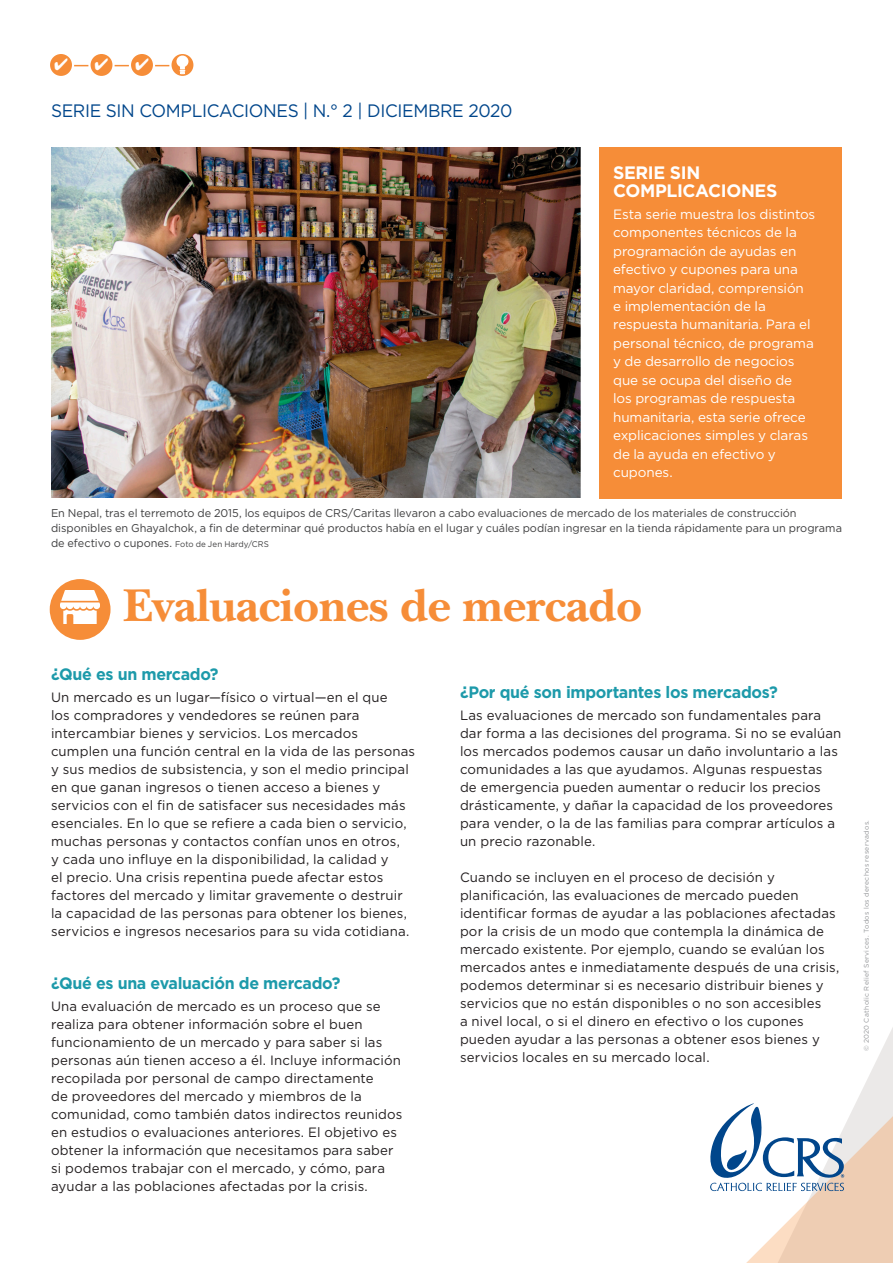
<style>
.page{position:relative;width:893px;height:1263px;background:#fff}
.page>*{position:absolute;margin:0;border:0;box-sizing:border-box;transform-origin:0 0}
.Publication_Title{font:700 48px "New Baskerville Std";letter-spacing:-.01em;color:#f68d38}
.Publication_Subtitle{font:18px "Gotham";letter-spacing:-.02em;color:#01468b;scale:.96 1}
.Subhead_Gotham{font:700 18px/18px "Gotham";letter-spacing:-.02em;color:#fff}
.Heading_2_10pt{font:700 16.5px "Gotham";letter-spacing:-.02em;color:#1d9aaa}
.Body_copy_9pt{font:13.5px/18px "Gotham";letter-spacing:.01em;color:#231f20}
.Body_copy_9pt-2{font:13.5px/18.5px "Gotham";letter-spacing:-.01em;color:#fff}
.Photo_caption{font:11.25px/15px "Gotham";color:#3e3e3f}
.Copyright___job{font:6.75px "Gotham";letter-spacing:.045em;color:#939598}
.s1{font-size:8.25px}
</style>
<div class="page">
<div style="left:599px;top:147px;width:243px;height:351px;background:#f68d38"></div>
<img style="left:51px;top:147px;width:529px;height:351px">
<div style="left:50px;top:579px;width:61px;height:61px;background:#f68d38;border-radius:50%"></div>
<img style="left:61px;top:591px;width:39px;height:33px">
<svg style="left:172px;top:54px;width:21px;height:22px"></svg>
<svg style="left:176px;top:56px;width:12px;height:18px"></svg>
<div style="left:50px;top:54px;width:22px;height:22px;background:#f68d38;border-radius:50%"></div>
<div style="left:91px;top:54px;width:21px;height:22px;background:#f68d38;border-radius:50%"></div>
<div style="left:131px;top:54px;width:22px;height:22px;background:#f68d38;border-radius:50%"></div>
<svg style="left:74px;top:65px;width:14px;height:1px"></svg>
<svg style="left:115px;top:65px;width:14px;height:1px"></svg>
<svg style="left:155px;top:65px;width:14px;height:1px"></svg>
<svg style="left:710px;top:1027px;width:183px;height:236px"></svg>
<p class="Publication_Subtitle" style="left:51px;top:99px;width:482px">SERIE SIN COMPLICACIONES | N.° 2 | DICIEMBRE 2020</p>
<p class="Subhead_Gotham" style="left:613px;top:164px;width:166px">SERIE SIN<br>COMPLICACIONES</p>
<p class="Body_copy_9pt-2" style="left:613px;top:204px;width:204px">Esta serie muestra los distintos componentes técnicos de la programación de ayudas en efectivo y cupones para una mayor claridad, comprensión e implementación de la respuesta humanitaria. Para el personal técnico, de programa y de desarrollo de negocios que se ocupa del diseño de<br>los programas de respuesta humanitaria, esta serie ofrece explicaciones simples y claras de la ayuda en efectivo y cupones.</p>
<p class="Photo_caption" style="left:51px;top:505px;width:792px">En Nepal, tras el terremoto de 2015, los equipos de CRS/Caritas llevaron a cabo evaluaciones de mercado de los materiales de construcción disponibles en Ghayalchok, a fin de determinar qué productos había en el lugar y cuáles podían ingresar en la tienda rápidamente para un programa de efectivo o cupones. <span class="s1">Foto de Jen Hardy/CRS</span></p>
<p class="Publication_Title" style="left:123px;top:577px;width:521px">Evaluaciones de mercado</p>
<p class="Heading_2_10pt" style="left:51px;top:663px;width:169px">¿Qué es un mercado?</p>
<p class="Body_copy_9pt" style="left:51px;top:688px;width:366px">Un mercado es un lugar—físico o virtual—en el que<br>los compradores y vendedores se reúnen para intercambiar bienes y servicios. Los mercados cumplen una función central en la vida de las personas y sus medios de subsistencia, y son el medio principal en que ganan ingresos o tienen acceso a bienes y servicios con el fin de satisfacer sus necesidades más esenciales. En lo que se refiere a cada bien o servicio, muchas personas y contactos confían unos en otros,<br>y cada uno influye en la disponibilidad, la calidad y<br>el precio. Una crisis repentina puede afectar estos factores del mercado y limitar gravemente o destruir la capacidad de las personas para obtener los bienes, servicios e ingresos necesarios para su vida cotidiana.</p>
<p class="Heading_2_10pt" style="left:51px;top:972px;width:291px">¿Qué es una evaluación de mercado?</p>
<p class="Body_copy_9pt" style="left:51px;top:997px;width:353px">Una evaluación de mercado es un proceso que se realiza para obtener información sobre el buen funcionamiento de un mercado y para saber si las personas aún tienen acceso a él. Incluye información recopilada por personal de campo directamente<br>de proveedores del mercado y miembros de la comunidad, como también datos indirectos reunidos en estudios o evaluaciones anteriores. El objetivo es obtener la información que necesitamos para saber si podemos trabajar con el mercado, y cómo, para ayudar a las poblaciones afectadas por la crisis.</p>
<p class="Heading_2_10pt" style="left:460px;top:681px;width:319px">¿Por qué son importantes los mercados?</p>
<p class="Body_copy_9pt" style="left:460px;top:706px;width:383px">Las evaluaciones de mercado son fundamentales para dar forma a las decisiones del programa. Si no se evalúan los mercados podemos causar un daño involuntario a las comunidades a las que ayudamos. Algunas respuestas de emergencia pueden aumentar o reducir los precios drásticamente, y dañar la capacidad de los proveedores para vender, o la de las familias para comprar artículos a un precio razonable.</p>
<p class="Body_copy_9pt" style="left:460px;top:868px;width:381px">Cuando se incluyen en el proceso de decisión y planificación, las evaluaciones de mercado pueden identificar formas de ayudar a las poblaciones afectadas por la crisis de un modo que contempla la dinámica de mercado existente. Por ejemplo, cuando se evalúan los mercados antes e inmediatamente después de una crisis, podemos determinar si es necesario distribuir bienes y servicios que no están disponibles o no son accesibles<br>a nivel local, o si el dinero en efectivo o los cupones pueden ayudar a las personas a obtener esos bienes y servicios locales en su mercado local.</p>
<p class="Copyright___job" style="left:862px;top:1051px;width:233px;rotate:-90deg">© 2020 Catholic Relief Services. Todos los derechos reservados.</p>
</div>
